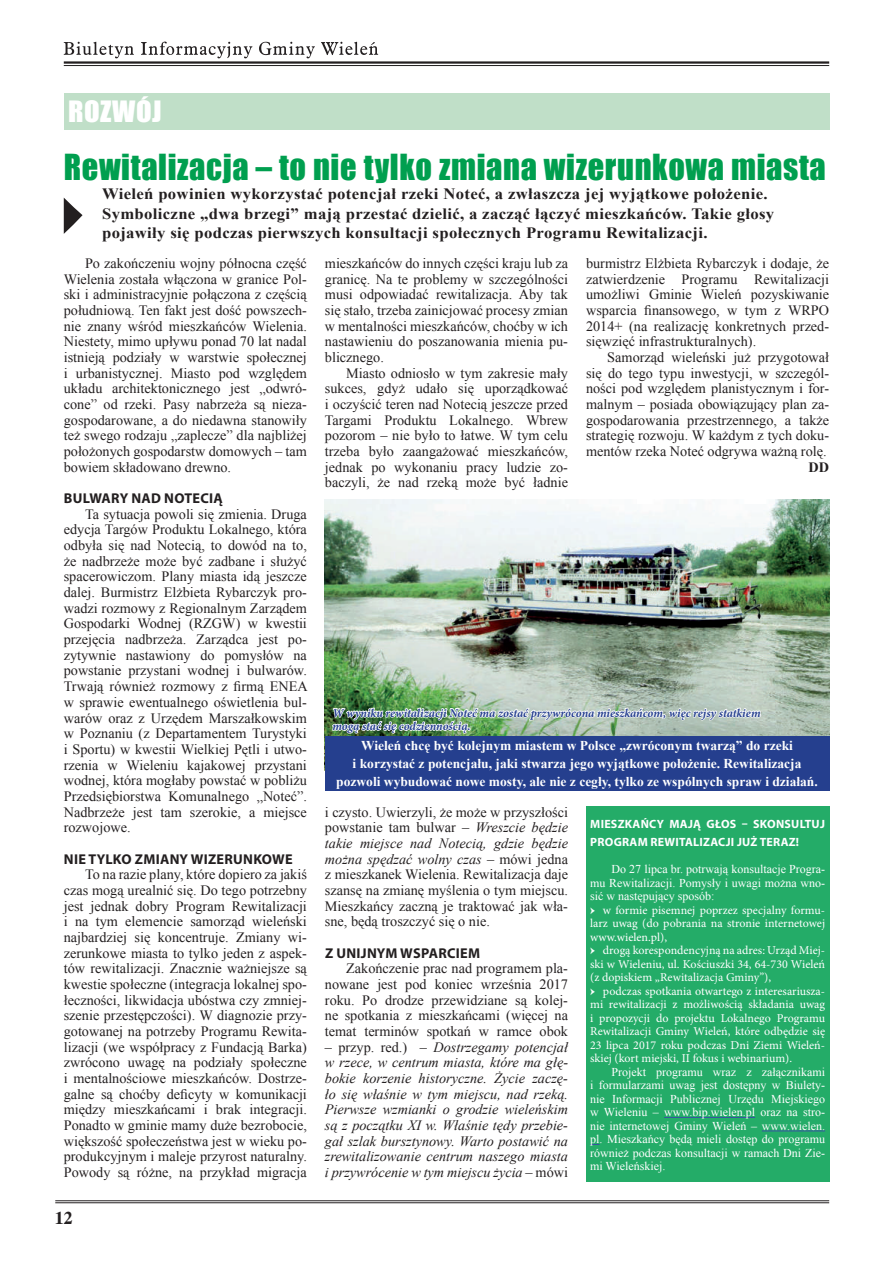
<style>
.page{position:relative;width:893px;height:1263px;background:#fff}
.page>*{position:absolute;margin:0;border:0;box-sizing:border-box;transform-origin:0 0}
.t1{font:33px "Impact";letter-spacing:.02em;color:#009f4f}
.t2{font:27px "Impact";letter-spacing:.02em;color:#fff;scale:1.06 1}
.t3{font:700 18px "Dutch 801 BT";color:#231f20}
.t4{font:700 15.75px/19.5px "Times New Roman";letter-spacing:.02em;color:#231f20;scale:1.06 1}
.t5{font:14.25px/15.6px "Times New Roman";color:#231f20;text-align:justify}
.t6{font:italic 14.25px/15.6px "Times New Roman";color:#231f20;text-align:justify}
.t7{font:700 14.25px "Myriad Pro";letter-spacing:.02em;color:#231f20}
.t8{font:700 14.25px "Times New Roman";color:#231f20}
.t9{font:700 13.5px/18px "Times New Roman";color:#fff;text-align:center}
.t10{font:12px/13.5px "Minion Pro";color:#fff}
.t11{font:12px/13.5px "Times New Roman";color:#fff;text-align:justify}
.t12{font:italic 700 12px/13.2px "Minion Pro";letter-spacing:-.005em;color:#253f8e}
.t13{font:700 12px/18px "Myriad Pro";letter-spacing:.02em;color:#fff}
.s1{font-style:italic}
.s2{font-style:normal}
</style>
<div class="page">
<hr style="left:55px;top:1200px;width:774px;height:1px;background:#231f20">
<hr style="left:55px;top:1202px;width:774px;height:1px;background:#231f20">
<hr style="left:64px;top:61px;width:765px;height:3px;background:#231f20">
<hr style="left:64px;top:65px;width:765px;height:1px;background:#231f20">
<svg style="left:64px;top:42px;width:314px;height:16px"></svg>
<div style="left:64px;top:94px;width:765px;height:36px;background:#c0dfc8"></div>
<img style="left:325px;top:499px;width:504px;height:237px">
<svg style="left:64px;top:198px;width:19px;height:36px"></svg>
<div style="left:325px;top:736px;width:504px;height:55px;background:#253f8e"></div>
<div style="left:586px;top:806px;width:243px;height:376px;background:#24ac68"></div>
<hr style="left:664px;top:1117px;width:91px;height:1px;background:#3853a3">
<hr style="left:762px;top:1131px;width:63px;height:1px;background:#3853a3">
<img style="left:331px;top:685px;width:431px;height:51px">
<h2 class="t2" style="left:68px;top:91px;width:90px">ROZWÓJ</h2>
<h1 class="t1" style="left:64px;top:141px;width:763px">Rewitalizacja – to nie tylko zmiana wizerunkowa miasta</h1>
<p class="t4" style="left:102px;top:184px;width:636px">Wieleń powinien wykorzystać potencjał rzeki Noteć, a zwłaszcza jej wyjątkowe położenie.<br>Symboliczne „dwa brzegi” mają przestać dzielić, a zacząć łączyć mieszkańców. Takie głosy pojawiły się podczas pierwszych konsultacji społecznych Programu Rewitalizacji.</p>
<p class="t5" style="left:64px;top:255px;width:245px;text-indent:21px">Po zakończeniu wojny północna część Wielenia została włączona w granice Pol&shy;ski i administracyjnie połączona z częścią południową. Ten fakt jest dość powszech&shy;nie znany wśród mieszkańców Wielenia.<br>Niestety, mimo upływu ponad 70 lat nadal istnieją podziały w warstwie społecznej i urbanistycznej. Miasto pod względem układu architektonicznego jest „odwró&shy;cone” od rzeki. Pasy nabrzeża są nieza&shy;gospodarowane, a do niedawna stanowiły też swego rodzaju „zaplecze” dla najbliżej położonych gospodarstw domowych – tam bowiem składowano drewno.</p>
<p class="t7" style="left:64px;top:489px;width:161px">BULWARY NAD NOTECIĄ</p>
<p class="t5" style="left:64px;top:506px;width:245px;text-indent:21px">Ta sytuacja powoli się zmienia. Druga edycja Targów Produktu Lokalnego, która odbyła się nad Notecią, to dowód na to, że nadbrzeże może być zadbane i służyć spacerowiczom. Plany miasta idą jeszcze dalej. Burmistrz Elżbieta Rybarczyk pro&shy;wadzi rozmowy z Regionalnym Zarządem Gospodarki Wodnej (RZGW) w kwestii przejęcia nadbrzeża. Zarządca jest po&shy;zytywnie nastawiony do pomysłów na powstanie przystani wodnej i bulwarów.<br>Trwają również rozmowy z firmą ENEA w sprawie ewentualnego oświetlenia bul&shy;warów oraz z Urzędem Marszałkowskim w Poznaniu (z Departamentem Turystyki i Sportu) w kwestii Wielkiej Pętli i utwo&shy;rzenia w Wieleniu kajakowej przystani wodnej, która mogłaby powstać w pobliżu Przedsiębiorstwa Komunalnego „Noteć”.<br>Nadbrzeże jest tam szerokie, a miejsce rozwojowe.</p>
<p class="t7" style="left:64px;top:849px;width:230px">NIE TYLKO ZMIANY WIZERUNKOWE</p>
<p class="t5" style="left:64px;top:866px;width:245px;text-indent:21px">To na razie plany, które dopiero za jakiś czas mogą urealnić się. Do tego potrzebny jest jednak dobry Program Rewitalizacji i na tym elemencie samorząd wieleński najbardziej się koncentruje. Zmiany wi&shy;zerunkowe miasta to tylko jeden z aspek&shy;tów rewitalizacji. Znacznie ważniejsze są kwestie społeczne (integracja lokalnej spo&shy;łeczności, likwidacja ubóstwa czy zmniej&shy;szenie przestępczości). W diagnozie przy&shy;gotowanej na potrzeby Programu Rewita&shy;lizacji (we współpracy z Fundacją Barka) zwrócono uwagę na podziały społeczne i mentalnościowe mieszkańców. Dostrze&shy;galne są choćby deficyty w komunikacji między mieszkańcami i brak integracji.<br>Ponadto w gminie mamy duże bezrobocie, większość społeczeństwa jest w wieku po&shy;produkcyjnym i maleje przyrost naturalny.<br>Powody są różne, na przykład migracja</p>
<p class="t3" style="left:55px;top:1205px;width:19px">12</p>
<p class="t5" style="left:325px;top:255px;width:245px">mieszkańców do innych części kraju lub za granicę. Na te problemy w szczególności musi odpowiadać rewitalizacja. Aby tak się stało, trzeba zainicjować procesy zmian w mentalności mieszkańców, choćby w ich nastawieniu do poszanowania mienia pu&shy;blicznego.</p>
<p class="t5" style="left:325px;top:365px;width:245px;text-indent:21px">Miasto odniosło w tym zakresie mały sukces, gdyż udało się uporządkować i oczyścić teren nad Notecią jeszcze przed Targami Produktu Lokalnego. Wbrew pozorom – nie było to łatwe. W tym celu trzeba było zaangażować mieszkańców, jednak po wykonaniu pracy ludzie zo&shy;baczyli, że nad rzeką może być ładnie</p>
<p class="t5" style="left:586px;top:255px;width:245px">burmistrz Elżbieta Rybarczyk i dodaje, że zatwierdzenie Programu Rewitalizacji umożliwi Gminie Wieleń pozyskiwanie wsparcia finansowego, w tym z WRPO 2014+ (na realizację konkretnych przed&shy;sięwzięć infrastrukturalnych).</p>
<p class="t5" style="left:586px;top:349px;width:245px;text-indent:21px">Samorząd wieleński już przygotował się do tego typu inwestycji, w szczegól&shy;ności pod względem planistycznym i for&shy;malnym – posiada obowiązujący plan za&shy;gospodarowania przestrzennego, a także strategię rozwoju. W każdym z tych doku&shy;mentów rzeka Noteć odgrywa ważną rolę.</p>
<p class="t8" style="left:809px;top:457px;width:22px">DD</p>
<p class="t12" style="left:332px;top:706px;width:430px">W wyniku rewitalizacji Noteć ma zostać przywrócona mieszkańcom, więc rejsy statkiem mogą stać się codziennością.</p>
<p class="t9" style="left:336px;top:736px;width:483px">Wieleń chcę być kolejnym miastem w Polsce „zwróconym twarzą” do rzeki<br>i korzystać z potencjału, jaki stwarza jego wyjątkowe położenie. Rewitalizacja pozwoli wybudować nowe mosty, ale nie z cegły, tylko ze wspólnych spraw i działań.</p>
<p class="t13" style="left:590px;top:815px;width:236px">MIESZKAŃCY MAJĄ GŁOS – SKONSULTUJ<br>PROGRAM REWITALIZACJI JUŻ TERAZ!</p>
<p class="t11" style="left:590px;top:862px;width:236px;text-indent:21px">Do 27 lipca br. potrwają konsultacje Progra&shy;mu Rewitalizacji. Pomysły i uwagi można wno&shy;sić w następujący sposób:</p>
<p class="t10" style="left:590px;top:903px;width:236px">ӹ w formie pisemnej poprzez specjalny formu&shy;larz uwag (do pobrania na stronie internetowej www.wielen.pl),<br>ӹ drogą korespondencyjną na adres: Urząd Miej&shy;ski w Wieleniu, ul. Kościuszki 34, 64-730 Wieleń (z dopiskiem „Rewitalizacja Gminy”),<br>ӹ podczas spotkania otwartego z interesariusza&shy;mi rewitalizacji z możliwością składania uwag i propozycji do projektu Lokalnego Programu Rewitalizacji Gminy Wieleń, które odbędzie się 23 lipca 2017 roku podczas Dni Ziemi Wieleń&shy;skiej (kort miejski, II fokus i webinarium).</p>
<p class="t11" style="left:590px;top:1065px;width:236px;text-indent:21px">Projekt programu wraz z załącznikami i formularzami uwag jest dostępny w Biulety&shy;nie Informacji Publicznej Urzędu Miejskiego w Wieleniu – www.bip.wielen.pl oraz na stro&shy;nie internetowej Gminy Wieleń – www.wielen. pl. Mieszkańcy będą mieli dostęp do programu również podczas konsultacji w ramach Dni Zie&shy;mi Wieleńskiej.</p>
<p class="t5" style="left:325px;top:804px;width:245px">i czysto. Uwierzyli, że może w przyszłości powstanie tam bulwar – <span class="s1">Wreszcie będzie takie miejsce nad Notecią, gdzie będzie można spędzać wolny czas</span> – mówi jedna z mieszkanek Wielenia. Rewitalizacja daje szansę na zmianę myślenia o tym miejscu.<br>Mieszkańcy zaczną je traktować jak wła&shy;sne, będą troszczyć się o nie.</p>
<p class="t7" style="left:325px;top:943px;width:157px">Z UNIJNYM WSPARCIEM</p>
<p class="t5" style="left:325px;top:960px;width:245px;text-indent:21px">Zakończenie prac nad programem pla&shy;nowane jest pod koniec września 2017 roku. Po drodze przewidziane są kolej&shy;ne spotkania z mieszkańcami (więcej na temat terminów spotkań w ramce obok</p>
<p class="t6" style="left:325px;top:1039px;width:245px"><span class="s2">– przyp. red.) –</span> Dostrzegamy potencjał w rzece, w centrum miasta, które ma głę&shy;bokie korzenie historyczne. Życie zaczę&shy;ło się właśnie w tym miejscu, nad rzeką.<br>Pierwsze wzmianki o grodzie wieleńskim są z początku XI w. Właśnie tędy przebie&shy;gał szlak bursztynowy. Warto postawić na zrewitalizowanie centrum naszego miasta i przywrócenie w tym miejscu życia <span class="s2">– mówi</span></p>
</div>
